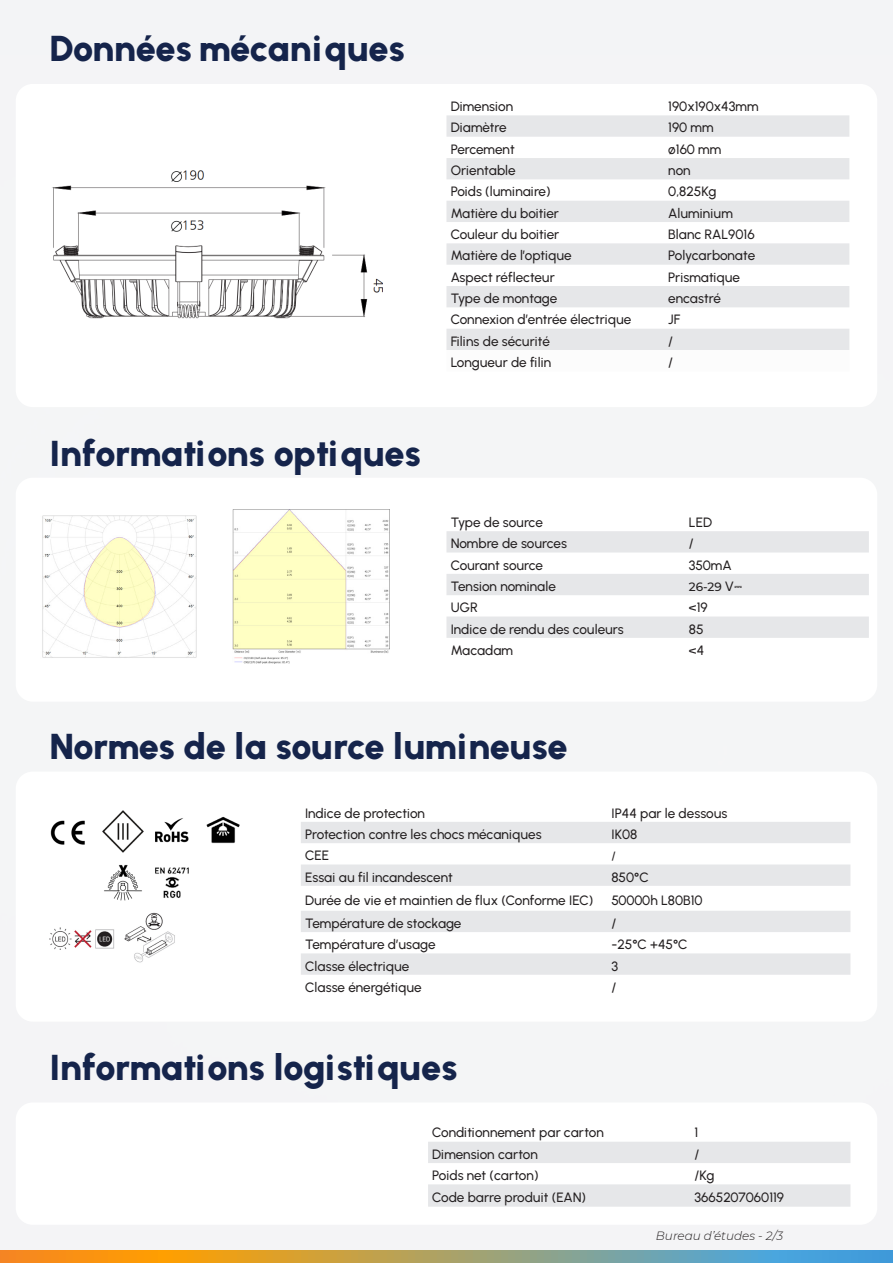
<style>
.page{position:relative;width:893px;height:1263px;background:#f4f5f6}
.page>*{position:absolute;margin:0;border:0;box-sizing:border-box;transform-origin:0 0}
.t1{font:900 36px "Urbanist";letter-spacing:-.01em;color:#15244b}
.Texte_courant{font:500 13.5px "Urbanist";letter-spacing:-.005em;color:#231f20}
.Texte_courant-2{font:italic 300 12px "Montserrat";color:#231f20}
.Texte_courant-3{font:500 12px "Montserrat";color:#231f20}
.Texte_courant-4{font:500 12px "Urbanist";color:#231f20}
.s1{font-family:"Urbanist";font-size:13.5px}
.s2{font-family:"Cambria Math";font-weight:400;font-size:13.5px}
</style>
<div class="page">
<div style="left:16px;top:84px;width:861px;height:323px;background:#fff;border-radius:17px"></div>
<div style="left:16px;top:771px;width:861px;height:251px;background:#fff;border-radius:17px"></div>
<div style="left:16px;top:478px;width:861px;height:224px;background:#fff;border-radius:17px"></div>
<div style="left:16px;top:1102px;width:861px;height:123px;background:#fff;border-radius:17px"></div>
<svg style="left:446px;top:531px;width:423px;height:107px;fill:#e6e7e9"></svg>
<svg style="left:428px;top:1142px;width:422px;height:65px"></svg>
<svg style="left:301px;top:822px;width:549px;height:153px;fill:#e6e7e9"></svg>
<div style="left:446px;top:115px;width:403px;height:22px;background:#e6e7e9"></div>
<svg style="left:446px;top:158px;width:403px;height:192px;fill:#e6e7e9"></svg>
<svg style="left:0;top:1251px;width:893px;height:12px;background:#a79e6c"></svg>
<img style="left:52px;top:170px;width:331px;height:149px">
<img style="left:102px;top:810px;width:87px;height:91px">
<img style="left:50px;top:820px;width:35px;height:25px">
<img style="left:50px;top:928px;width:64px;height:22px">
<img style="left:124px;top:913px;width:51px;height:50px">
<img style="left:206px;top:816px;width:34px;height:28px">
<img style="left:42px;top:515px;width:155px;height:143px">
<img style="left:232px;top:510px;width:157px;height:154px">
<p class="t1" style="left:50px;top:27px;width:357px">Données mécaniques</p>
<p class="t1" style="left:50px;top:431px;width:373px">Informations optiques</p>
<p class="Texte_courant" style="left:451px;top:98px;width:64px">Dimension</p>
<p class="Texte_courant" style="left:668px;top:98px;width:92px">190x190x43mm</p>
<p class="Texte_courant" style="left:451px;top:120px;width:57px">Diamètre</p>
<p class="Texte_courant" style="left:668px;top:120px;width:47px">190 mm</p>
<p class="Texte_courant" style="left:451px;top:141px;width:65px">Percement</p>
<p class="Texte_courant" style="left:668px;top:141px;width:55px">ø160 mm</p>
<p class="Texte_courant" style="left:451px;top:162px;width:66px">Orientable</p>
<p class="Texte_courant" style="left:668px;top:162px;width:24px">non</p>
<p class="Texte_courant" style="left:451px;top:184px;width:101px">Poids (luminaire)</p>
<p class="Texte_courant" style="left:668px;top:184px;width:50px">0,825Kg</p>
<p class="Texte_courant" style="left:451px;top:205px;width:110px">Matière du boitier</p>
<p class="Texte_courant" style="left:668px;top:205px;width:66px">Aluminium</p>
<p class="Texte_courant" style="left:451px;top:226px;width:110px">Couleur du boitier</p>
<p class="Texte_courant" style="left:668px;top:226px;width:88px">Blanc RAL9016</p>
<p class="Texte_courant" style="left:451px;top:248px;width:122px">Matière de l’optique</p>
<p class="Texte_courant" style="left:668px;top:248px;width:88px">Polycarbonate</p>
<p class="Texte_courant" style="left:451px;top:269px;width:106px">Aspect réflecteur</p>
<p class="Texte_courant" style="left:668px;top:269px;width:73px">Prismatique</p>
<p class="Texte_courant" style="left:451px;top:290px;width:108px">Type de montage</p>
<p class="Texte_courant" style="left:668px;top:290px;width:54px">encastré</p>
<p class="Texte_courant" style="left:451px;top:312px;width:182px">Connexion d’entrée électrique</p>
<p class="Texte_courant" style="left:668px;top:312px;width:14px">JF</p>
<p class="Texte_courant" style="left:451px;top:333px;width:101px">Filins de sécurité</p>
<p class="Texte_courant" style="left:668px;top:333px;width:6px">/</p>
<p class="Texte_courant" style="left:451px;top:354px;width:102px">Longueur de filin</p>
<p class="Texte_courant" style="left:668px;top:354px;width:6px">/</p>
<p class="Texte_courant" style="left:451px;top:514px;width:94px">Type de source</p>
<p class="Texte_courant" style="left:689px;top:514px;width:25px">LED</p>
<p class="Texte_courant" style="left:451px;top:535px;width:118px">Nombre de sources</p>
<p class="Texte_courant" style="left:689px;top:535px;width:6px">/</p>
<p class="Texte_courant" style="left:451px;top:557px;width:94px">Courant source</p>
<p class="Texte_courant" style="left:689px;top:557px;width:44px">350mA</p>
<p class="Texte_courant" style="left:451px;top:578px;width:107px">Tension nominale</p>
<p class="Texte_courant-3" style="left:689px;top:578px;width:55px">26-29 <span class="s1">V</span><span class="s2">⎓</span></p>
<p class="Texte_courant" style="left:451px;top:599px;width:29px">UGR</p>
<p class="Texte_courant" style="left:689px;top:599px;width:20px">&lt;19</p>
<p class="Texte_courant" style="left:451px;top:621px;width:175px">Indice de rendu des couleurs</p>
<p class="Texte_courant" style="left:689px;top:621px;width:16px">85</p>
<p class="Texte_courant" style="left:451px;top:642px;width:64px">Macadam</p>
<p class="Texte_courant" style="left:689px;top:642px;width:17px">&lt;4</p>
<p class="t1" style="left:50px;top:725px;width:519px">Normes de la source lumineuse</p>
<p class="Texte_courant" style="left:305px;top:805px;width:122px">Indice de protection</p>
<p class="Texte_courant" style="left:611px;top:805px;width:117px">IP44 par le dessous</p>
<p class="Texte_courant" style="left:305px;top:826px;width:238px">Protection contre les chocs mécaniques</p>
<p class="Texte_courant" style="left:611px;top:826px;width:27px">IK08</p>
<p class="Texte_courant" style="left:305px;top:847px;width:26px">CEE</p>
<p class="Texte_courant-4" style="left:611px;top:848px;width:6px">/</p>
<p class="Texte_courant" style="left:305px;top:869px;width:149px">Essai au fil incandescent</p>
<p class="Texte_courant" style="left:611px;top:869px;width:39px">850°C</p>
<p class="Texte_courant" style="left:305px;top:892px;width:290px">Durée de vie et maintien de flux (Conforme IEC)</p>
<p class="Texte_courant" style="left:611px;top:892px;width:93px">50000h L80B10</p>
<p class="Texte_courant" style="left:305px;top:915px;width:158px">Température de stockage</p>
<p class="Texte_courant" style="left:611px;top:915px;width:6px">/</p>
<p class="Texte_courant" style="left:305px;top:936px;width:132px">Température d’usage</p>
<p class="Texte_courant" style="left:611px;top:936px;width:78px">-25°C +45°C</p>
<p class="Texte_courant" style="left:305px;top:958px;width:106px">Classe électrique</p>
<p class="Texte_courant" style="left:611px;top:958px;width:8px">3</p>
<p class="Texte_courant" style="left:305px;top:979px;width:118px">Classe énergétique</p>
<p class="Texte_courant" style="left:611px;top:979px;width:6px">/</p>
<p class="t1" style="left:50px;top:1045px;width:409px">Informations logistiques</p>
<p class="Texte_courant" style="left:432px;top:1124px;width:173px">Conditionnement par carton</p>
<p class="Texte_courant" style="left:694px;top:1124px;width:5px">1</p>
<p class="Texte_courant" style="left:432px;top:1146px;width:107px">Dimension carton</p>
<p class="Texte_courant" style="left:694px;top:1146px;width:6px">/</p>
<p class="Texte_courant" style="left:432px;top:1167px;width:108px">Poids net (carton)</p>
<p class="Texte_courant" style="left:694px;top:1167px;width:21px">/Kg</p>
<p class="Texte_courant" style="left:432px;top:1189px;width:155px">Code barre produit (EAN)</p>
<p class="Texte_courant" style="left:694px;top:1189px;width:91px">3665207060119</p>
<p class="Texte_courant-2" style="left:656px;top:1228px;width:129px">Bureau d’études - 2/3</p>
</div>
